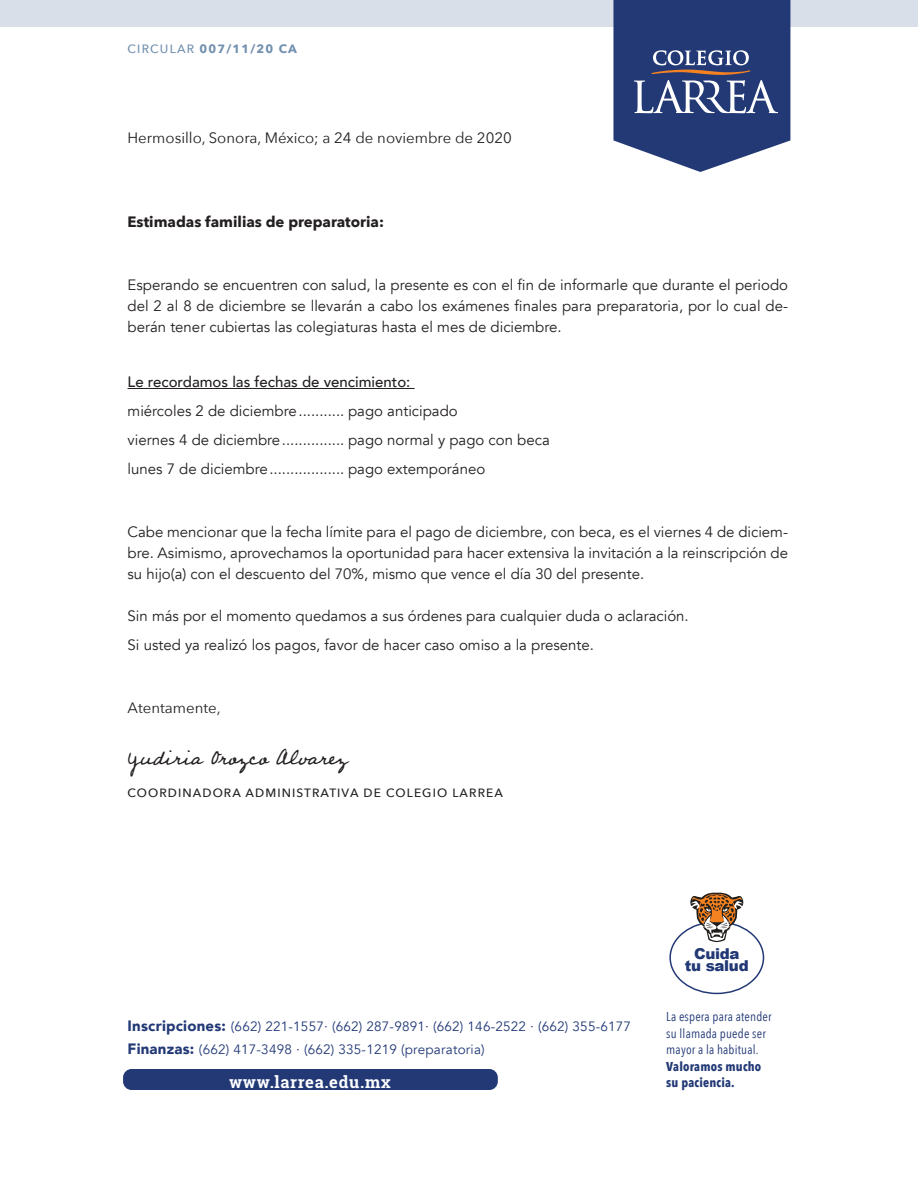
<style>
.page{position:relative;width:918px;height:1188px;background:#fff}
.page>*{position:absolute;margin:0;border:0;box-sizing:border-box;transform-origin:0 0}
.t1{font:25.5px "Professor";letter-spacing:-.01em;color:#231f20}
.t2{font:700 16.5px "Roboto Slab";letter-spacing:.04em;color:#fff}
.estilo_comunicados{font:15px/21px "Avenir";color:#231f20;text-align:justify}
.Paragraph_Style_1{font:15px "Avenir Next";color:#231f20}
.estilo_comunicados-2{font:500 15px "Avenir";color:#231f20}
.Paragraph_Style_1-2{font:700 15px "Avenir Next";color:#231f20}
.t3{font:900 15px "Arial";letter-spacing:-.02em;color:#223976}
.t4{font:13.5px "Avenir";letter-spacing:.015em;color:#223976}
.t5{font:12.9px "Avenir Next Condensed";letter-spacing:.015em;color:#223976}
.t6{font:700 12.9px "Avenir Next Condensed";letter-spacing:.015em;color:#223976}
.t7{font:500 12px "Avenir Next";letter-spacing:.09em;color:#231f20}
.t8{font:700 12px "Avenir Next";letter-spacing:.1em;color:#7290af}
.s1{font-weight:500}
.s2{font-weight:900;font-size:15px}
</style>
<div class="page">
<div style="left:669px;top:921px;width:95px;height:73px;border:2px solid #223976;border-radius:50%"></div>
<div style="left:0;top:0;width:918px;height:27px;background:#d9dfe9"></div>
<svg style="left:613px;top:0;width:177px;height:172px;background:#45588a"></svg>
<hr style="left:128px;top:388px;width:287px;height:1px;background:#231f20">
<svg style="left:689px;top:892px;width:55px;height:50px"></svg>
<div style="left:123px;top:1069px;width:375px;height:21px;background:#223976;border-radius:9px"></div>
<p class="t8" style="left:128px;top:39px;width:171px"><span class="s1">CIRCULAR</span> 007/11/20 CA</p>
<p class="Paragraph_Style_1" style="left:128px;top:125px;width:386px">Hermosillo, Sonora, México; a 24 de noviembre de 2020</p>
<p class="Paragraph_Style_1-2" style="left:128px;top:208px;width:258px">Estimadas familias de preparatoria:</p>
<p class="estilo_comunicados" style="left:128px;top:274px;width:662px">Esperando se encuentren con salud, la presente es con el fin de informarle que durante el periodo del 2 al 8 de diciembre se llevarán a cabo los exámenes finales para preparatoria, por lo cual de&shy;berán tener cubiertas las colegiaturas hasta el mes de diciembre.</p>
<p class="estilo_comunicados-2" style="left:128px;top:369px;width:284px">Le recordamos las fechas de vencimiento:</p>
<p class="estilo_comunicados" style="left:128px;top:401px;width:332px">miércoles 2 de diciembre........... pago anticipado</p>
<p class="estilo_comunicados" style="left:128px;top:430px;width:424px">viernes 4 de diciembre............... pago normal y pago con beca</p>
<p class="estilo_comunicados" style="left:128px;top:458px;width:359px">lunes 7 de diciembre.................. pago extemporáneo</p>
<p class="estilo_comunicados" style="left:128px;top:521px;width:662px">Cabe mencionar que la fecha límite para el pago de diciembre, con beca, es el viernes 4 de diciem&shy;bre. Asimismo, aprovechamos la oportunidad para hacer extensiva la invitación a la reinscripción de su hijo(a) con el descuento del 70%, mismo que vence el día 30 del presente.</p>
<p class="estilo_comunicados" style="left:128px;top:605px;width:563px">Sin más por el momento quedamos a sus órdenes para cualquier duda o aclaración.</p>
<p class="estilo_comunicados" style="left:128px;top:634px;width:468px">Si usted ya realizó los pagos, favor de hacer caso omiso a la presente.</p>
<p class="Paragraph_Style_1" style="left:128px;top:695px;width:95px">Atentamente,</p>
<p class="t1" style="left:128px;top:740px;width:221px">Yudiria Orozco Alvarez</p>
<p class="t7" style="left:128px;top:783px;width:377px">COORDINADORA ADMINISTRATIVA DE COLEGIO LARREA</p>
<p class="t4" style="left:128px;top:1018px;width:505px"><span class="s2">Inscripciones:</span> (662) 221-1557· (662) 287-9891· (662) 146-2522 · (662) 355-6177</p>
<p class="t4" style="left:128px;top:1041px;width:359px"><span class="s2">Finanzas:</span> (662) 417-3498 · (662) 335-1219 (preparatoria)</p>
<p class="t3" style="left:694px;top:942px;width:47px">Cuida</p>
<p class="t3" style="left:685px;top:955px;width:65px">tu salud</p>
<p class="t5" style="left:666px;top:1006px;width:107px">La espera para atender</p>
<p class="t5" style="left:666px;top:1022px;width:101px">su llamada puede ser</p>
<p class="t5" style="left:666px;top:1039px;width:94px">mayor a la habitual.</p>
<p class="t6" style="left:666px;top:1059px;width:97px">Valoramos mucho</p>
<p class="t2" style="left:229px;top:1071px;width:163px">www.larrea.edu.mx</p>
<p class="t6" style="left:666px;top:1075px;width:70px">su paciencia.</p>
</div>
